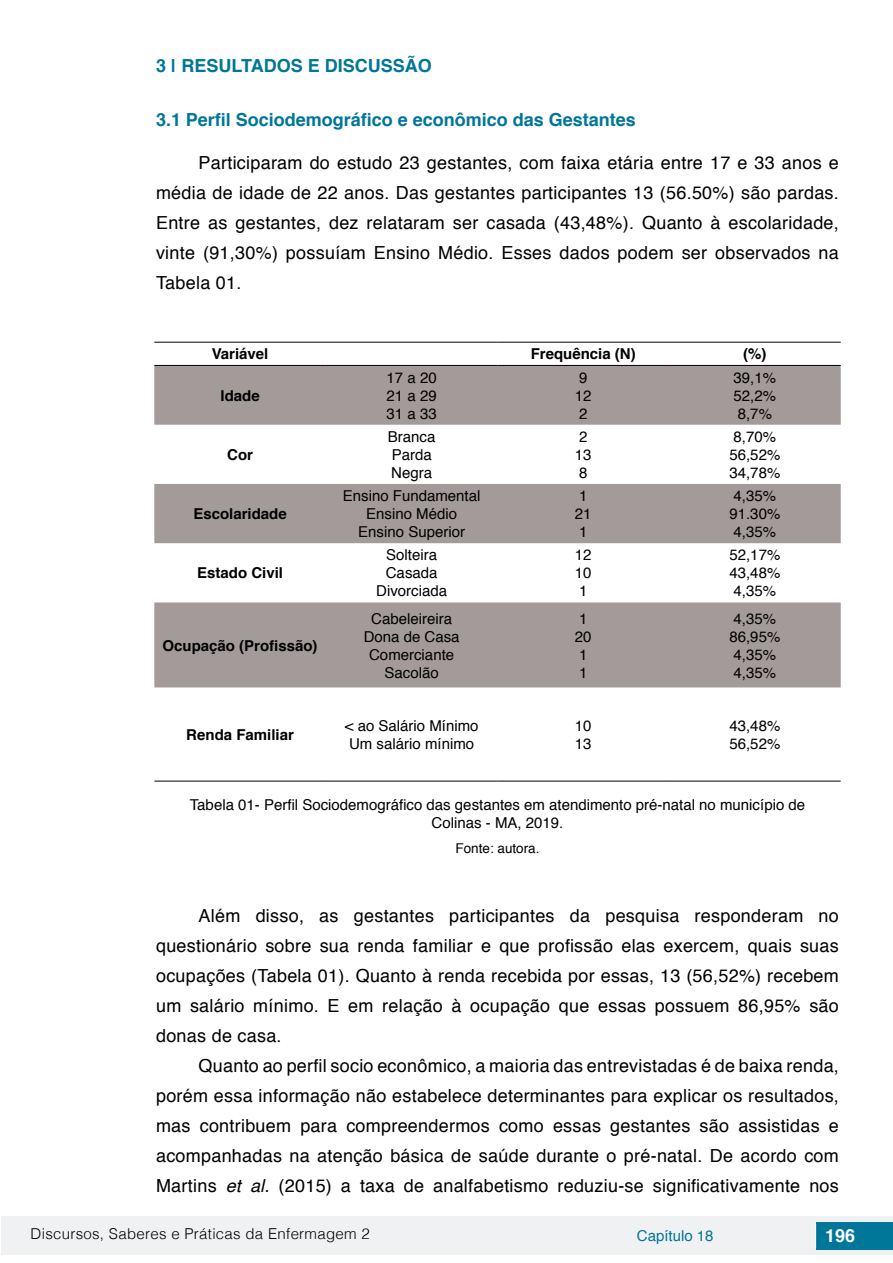
<style>
.page{position:relative;width:893px;height:1263px;background:#fff}
.page>*{position:absolute;margin:0;border:0;box-sizing:border-box;transform-origin:0 0}
.txt{font:18px/30px "Helvetica";letter-spacing:.015em;color:#000;text-align:justify}
.t1{font:700 18px "Helvetica";color:#007699}
.t2{font:700 18px "Helvetica";color:#fff}
.tab_txt_centro{font:15px "Helvetica";color:#000}
.info_tab_gra_imag{font:15px/18px "Helvetica";color:#000;text-align:center}
.tab_txt_centro-2{font:700 15px "Helvetica";color:#000}
.t3{font:300 15px "Helvetica";letter-spacing:.02em;color:#000}
.t4{font:15px "Helvetica";color:#007699}
.fonte_tab_gra_imag{font:13.5px "Helvetica";color:#000}
.s1{font-style:italic}
</style>
<div class="page">
<div style="left:1px;top:1216px;width:891px;height:38px;background:#f0f1f2"></div>
<div style="left:816px;top:1222px;width:77px;height:27px;background:#007699"></div>
<svg style="left:815px;top:1224px;width:1px;height:24px"></svg>
<svg style="left:154px;top:366px;width:687px;height:321px;fill:#a29b9a"></svg>
<hr style="left:154px;top:781px;width:172px;height:1px;background:#000">
<hr style="left:326px;top:781px;width:171px;height:1px;background:#000">
<hr style="left:497px;top:781px;width:172px;height:1px;background:#000">
<hr style="left:669px;top:781px;width:172px;height:1px;background:#000">
<hr style="left:154px;top:342px;width:172px;height:1px;background:#000">
<hr style="left:326px;top:342px;width:171px;height:1px;background:#000">
<hr style="left:497px;top:342px;width:172px;height:1px;background:#000">
<hr style="left:669px;top:342px;width:172px;height:1px;background:#000">
<hr style="left:154px;top:365px;width:172px;height:1px;background:#000">
<hr style="left:326px;top:365px;width:171px;height:1px;background:#000">
<hr style="left:497px;top:365px;width:172px;height:1px;background:#000">
<hr style="left:669px;top:365px;width:172px;height:1px;background:#000">
<p class="t1" style="left:156px;top:51px;width:277px">3 | RESULTADOS E DISCUSSÃO</p>
<p class="t1" style="left:156px;top:105px;width:481px">3.1 Perfil Sociodemográfico e econômico das Gestantes</p>
<p class="txt" style="left:156px;top:148px;width:684px;text-indent:43px">Participaram do estudo 23 gestantes, com faixa etária entre 17 e 33 anos e média de idade de 22 anos. Das gestantes participantes 13 (56.50%) são pardas.<br>Entre as gestantes, dez relataram ser casada (43,48%). Quanto à escolaridade, vinte (91,30%) possuíam Ensino Médio. Esses dados podem ser observados na Tabela 01.</p>
<p class="tab_txt_centro-2" style="left:212px;top:342px;width:58px">Variável</p>
<p class="tab_txt_centro-2" style="left:531px;top:342px;width:107px">Frequência (N)</p>
<p class="tab_txt_centro-2" style="left:743px;top:342px;width:25px">(%)</p>
<p class="tab_txt_centro-2" style="left:220px;top:383px;width:41px">Idade</p>
<p class="tab_txt_centro" style="left:387px;top:366px;width:52px">17 a 20</p>
<p class="tab_txt_centro" style="left:387px;top:384px;width:52px">21 a 29</p>
<p class="tab_txt_centro" style="left:387px;top:402px;width:52px">31 a 33</p>
<p class="tab_txt_centro" style="left:734px;top:366px;width:44px">39,1%</p>
<p class="tab_txt_centro" style="left:734px;top:384px;width:44px">52,2%</p>
<p class="tab_txt_centro" style="left:738px;top:402px;width:36px">8,7%</p>
<p class="tab_txt_centro" style="left:579px;top:366px;width:10px">9</p>
<p class="tab_txt_centro" style="left:575px;top:384px;width:18px">12</p>
<p class="tab_txt_centro" style="left:579px;top:402px;width:10px">2</p>
<p class="tab_txt_centro-2" style="left:227px;top:443px;width:27px">Cor</p>
<p class="tab_txt_centro-2" style="left:193px;top:502px;width:95px">Escolaridade</p>
<p class="tab_txt_centro-2" style="left:197px;top:561px;width:87px">Estado Civil</p>
<p class="tab_txt_centro-2" style="left:163px;top:633px;width:157px">Ocupação (Profissão)</p>
<p class="tab_txt_centro-2" style="left:186px;top:722px;width:109px">Renda Familiar</p>
<p class="tab_txt_centro" style="left:388px;top:425px;width:49px">Branca</p>
<p class="tab_txt_centro" style="left:392px;top:443px;width:42px">Parda</p>
<p class="tab_txt_centro" style="left:391px;top:461px;width:42px">Negra</p>
<p class="tab_txt_centro" style="left:343px;top:484px;width:139px">Ensino Fundamental</p>
<p class="tab_txt_centro" style="left:366px;top:502px;width:92px">Ensino Médio</p>
<p class="tab_txt_centro" style="left:358px;top:520px;width:108px">Ensino Superior</p>
<p class="tab_txt_centro" style="left:386px;top:544px;width:52px">Solteira</p>
<p class="tab_txt_centro" style="left:386px;top:562px;width:53px">Casada</p>
<p class="tab_txt_centro" style="left:376px;top:580px;width:72px">Divorciada</p>
<p class="tab_txt_centro" style="left:371px;top:607px;width:82px">Cabeleireira</p>
<p class="tab_txt_centro" style="left:364px;top:625px;width:97px">Dona de Casa</p>
<p class="tab_txt_centro" style="left:369px;top:643px;width:87px">Comerciante</p>
<p class="tab_txt_centro" style="left:385px;top:661px;width:56px">Sacolão</p>
<p class="tab_txt_centro" style="left:345px;top:714px;width:135px">&lt; ao Salário Mínimo</p>
<p class="tab_txt_centro" style="left:349px;top:732px;width:127px">Um salário mínimo</p>
<p class="tab_txt_centro" style="left:579px;top:425px;width:10px">2</p>
<p class="tab_txt_centro" style="left:575px;top:443px;width:18px">13</p>
<p class="tab_txt_centro" style="left:579px;top:461px;width:10px">8</p>
<p class="tab_txt_centro" style="left:579px;top:484px;width:10px">1</p>
<p class="tab_txt_centro" style="left:575px;top:502px;width:18px">21</p>
<p class="tab_txt_centro" style="left:579px;top:520px;width:10px">1</p>
<p class="tab_txt_centro" style="left:575px;top:544px;width:18px">12</p>
<p class="tab_txt_centro" style="left:575px;top:562px;width:18px">10</p>
<p class="tab_txt_centro" style="left:579px;top:580px;width:10px">1</p>
<p class="tab_txt_centro" style="left:579px;top:607px;width:10px">1</p>
<p class="tab_txt_centro" style="left:575px;top:625px;width:18px">20</p>
<p class="tab_txt_centro" style="left:579px;top:643px;width:10px">1</p>
<p class="tab_txt_centro" style="left:579px;top:661px;width:10px">1</p>
<p class="tab_txt_centro" style="left:575px;top:714px;width:18px">10</p>
<p class="tab_txt_centro" style="left:575px;top:732px;width:18px">13</p>
<p class="tab_txt_centro" style="left:734px;top:425px;width:44px">8,70%</p>
<p class="tab_txt_centro" style="left:729px;top:443px;width:52px">56,52%</p>
<p class="tab_txt_centro" style="left:729px;top:461px;width:52px">34,78%</p>
<p class="tab_txt_centro" style="left:734px;top:484px;width:44px">4,35%</p>
<p class="tab_txt_centro" style="left:729px;top:502px;width:52px">91.30%</p>
<p class="tab_txt_centro" style="left:734px;top:520px;width:44px">4,35%</p>
<p class="tab_txt_centro" style="left:729px;top:544px;width:52px">52,17%</p>
<p class="tab_txt_centro" style="left:729px;top:562px;width:52px">43,48%</p>
<p class="tab_txt_centro" style="left:734px;top:580px;width:44px">4,35%</p>
<p class="tab_txt_centro" style="left:734px;top:607px;width:44px">4,35%</p>
<p class="tab_txt_centro" style="left:729px;top:625px;width:52px">86,95%</p>
<p class="tab_txt_centro" style="left:734px;top:643px;width:44px">4,35%</p>
<p class="tab_txt_centro" style="left:734px;top:661px;width:44px">4,35%</p>
<p class="tab_txt_centro" style="left:729px;top:714px;width:52px">43,48%</p>
<p class="tab_txt_centro" style="left:729px;top:732px;width:52px">56,52%</p>
<p class="info_tab_gra_imag" style="left:190px;top:797px;width:617px">Tabela 01- Perfil Sociodemográfico das gestantes em atendimento pré-natal no município de<br>Colinas - MA, 2019.</p>
<p class="fonte_tab_gra_imag" style="left:455px;top:838px;width:86px">Fonte: autora.</p>
<p class="txt" style="left:156px;top:901px;width:684px;text-indent:43px">Além disso, as gestantes participantes da pesquisa responderam no questionário sobre sua renda familiar e que profissão elas exercem, quais suas ocupações (Tabela 01). Quanto à renda recebida por essas, 13 (56,52%) recebem um salário mínimo. E em relação à ocupação que essas possuem 86,95% são donas de casa.</p>
<p class="txt" style="left:156px;top:1051px;width:684px;text-indent:43px">Quanto ao perfil socio econômico, a maioria das entrevistadas é de baixa renda, porém essa informação não estabelece determinantes para explicar os resultados, mas contribuem para compreendermos como essas gestantes são assistidas e acompanhadas na atenção básica de saúde durante o pré-natal. De acordo com Martins <span class="s1">et al.</span> (2015) a taxa de analfabetismo reduziu-se significativamente nos</p>
<p class="t3" style="left:31px;top:1221px;width:341px">Discursos, Saberes e Práticas da Enfermagem 2</p>
<p class="t4" style="left:637px;top:1224px;width:78px">Capítulo 18</p>
<p class="t2" style="left:825px;top:1221px;width:32px">196</p>
</div>
